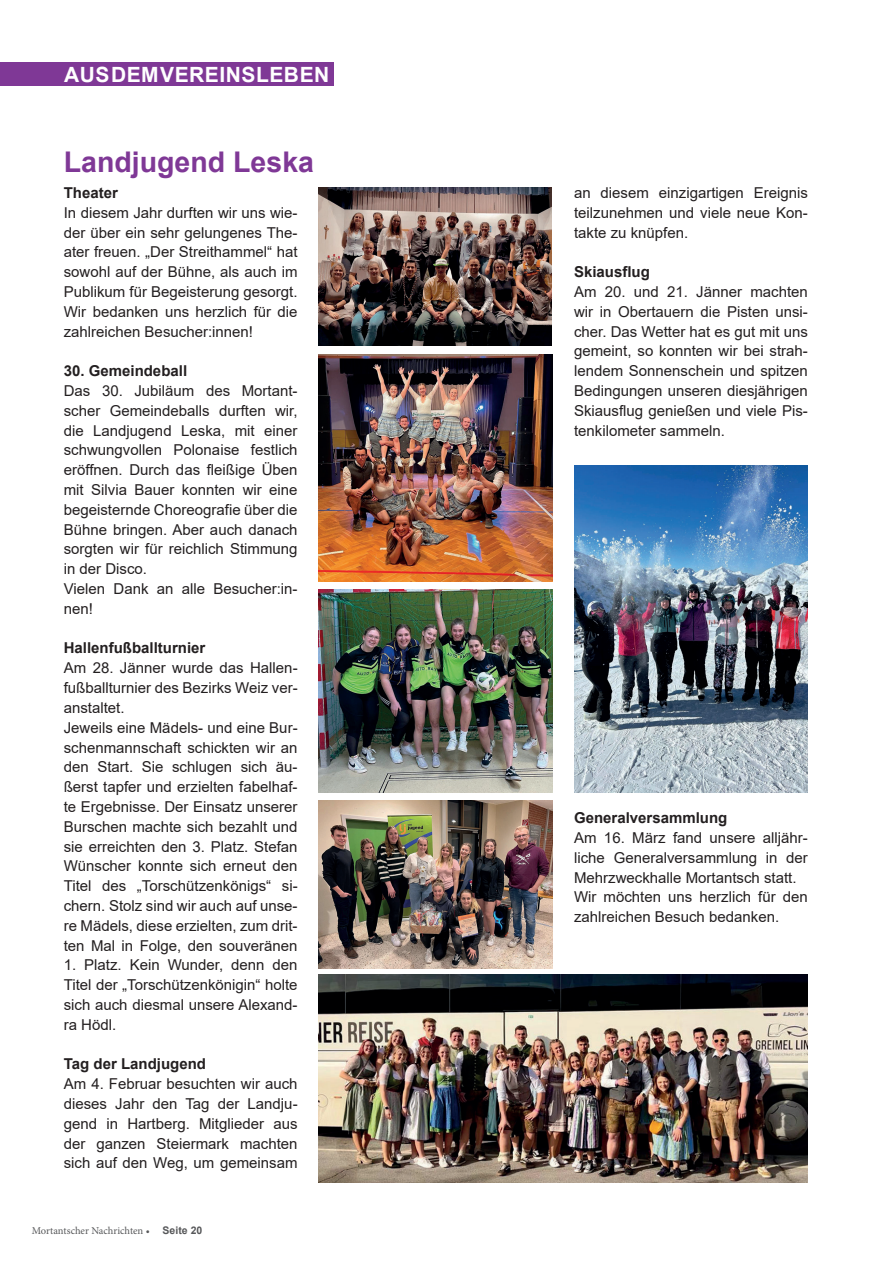
<style>
.page{position:relative;width:893px;height:1263px;background:#fff}
.page>*{position:absolute;margin:0;border:0;box-sizing:border-box;transform-origin:0 0}
.t1{font:700 28.5px "Arial";color:#7f3896}
.t2{font:700 21px "Arial";letter-spacing:.025em;color:#fff}
.t3{font:15px/19.8px "Arial";color:#231f20;text-align:justify}
.t4{font:700 15px "Arial";color:#231f20}
.t5{font:10.5px "Minion Pro";letter-spacing:-.005em;color:#57585a}
.s1{font-family:"Arial";font-weight:700}
</style>
<div class="page">
<div style="left:0;top:62px;width:334px;height:24px;background:#7f3896"></div>
<img style="left:319px;top:354px;width:234px;height:227px">
<img style="left:319px;top:187px;width:233px;height:159px">
<img style="left:319px;top:975px;width:488px;height:207px">
<img style="left:319px;top:589px;width:234px;height:203px">
<img style="left:319px;top:801px;width:234px;height:167px">
<img style="left:574px;top:465px;width:234px;height:327px">
<h2 class="t2" style="left:64px;top:60px;width:267px">AUS DEM VEREINSLEBEN</h2>
<h1 class="t1" style="left:64px;top:142px;width:252px">Landjugend Leska</h1>
<p class="t4" style="left:64px;top:182px;width:56px">Theater</p>
<p class="t3" style="left:64px;top:203px;width:235px">In diesem Jahr durften wir uns wie&shy;der über ein sehr gelungenes The&shy;ater freuen. „Der Streithammel“ hat sowohl auf der Bühne, als auch im Publikum für Begeisterung gesorgt.<br>Wir bedanken uns herzlich für die zahlreichen Besucher:innen!</p>
<p class="t4" style="left:64px;top:360px;width:125px">30. Gemeindeball</p>
<p class="t3" style="left:64px;top:381px;width:235px;text-align:left">Das 30. Jubiläum des Mortant&shy;scher Gemeindeballs durften wir, die Landjugend Leska, mit einer schwungvollen Polonaise festlich eröffnen. Durch das fleißige Üben mit Silvia Bauer konnten wir eine begeisternde Choreografie über die<br>Bühne bringen. Aber auch danach sorgten wir für reichlich Stimmung in der Disco.<br>Vielen Dank an alle Besucher:in&shy;nen!</p>
<p class="t4" style="left:64px;top:638px;width:143px">Hallenfußballturnier</p>
<p class="t3" style="left:64px;top:658px;width:235px;text-align:left">Am 28. Jänner wurde das Hallen&shy;fußballturnier des Bezirks Weiz ver&shy;anstaltet.<br>Jeweils eine Mädels- und eine Bur&shy;schenmannschaft schickten wir an den Start. Sie schlugen sich äu&shy;ßerst tapfer und erzielten fabelhaf&shy;te Ergebnisse. Der Einsatz unserer<br>Burschen machte sich bezahlt und sie erreichten den 3. Platz. Stefan<br>Wünscher konnte sich erneut den<br>Titel des „Torschützenkönigs“ si&shy;chern. Stolz sind wir auch auf unse&shy;re Mädels, diese erzielten, zum drit&shy;ten Mal in Folge, den souveränen</p>
<p class="t3" style="left:64px;top:955px;width:235px">1. Platz. Kein Wunder, denn den Titel der „Torschützenkönigin“ holte sich auch diesmal unsere Alexand&shy;ra Hödl.</p>
<p class="t4" style="left:64px;top:1053px;width:144px">Tag der Landjugend</p>
<p class="t3" style="left:64px;top:1074px;width:235px">Am 4. Februar besuchten wir auch dieses Jahr den Tag der Landju&shy;gend in Hartberg. Mitglieder aus der ganzen Steiermark machten sich auf den Weg, um gemeinsam</p>
<p class="t5" style="left:32px;top:1223px;width:172px">Mortantscher Nachrichten • <span class="s1">Seite 20</span></p>
<p class="t3" style="left:574px;top:183px;width:235px">an diesem einzigartigen Ereignis teilzunehmen und viele neue Kon&shy;takte zu knüpfen.</p>
<p class="t4" style="left:574px;top:261px;width:77px">Skiausflug</p>
<p class="t3" style="left:574px;top:282px;width:235px">Am 20. und 21. Jänner machten wir in Obertauern die Pisten unsi&shy;cher. Das Wetter hat es gut mit uns gemeint, so konnten wir bei strah&shy;lendem Sonnenschein und spitzen Bedingungen unseren diesjährigen Skiausflug genießen und viele Pis&shy;tenkilometer sammeln.</p>
<p class="t4" style="left:574px;top:807px;width:155px">Generalversammlung</p>
<p class="t3" style="left:574px;top:828px;width:235px;text-align:left">Am 16. März fand unsere alljähr&shy;liche Generalversammlung in der<br>Mehrzweckhalle Mortantsch statt.<br>Wir möchten uns herzlich für den zahlreichen Besuch bedanken.</p>
</div>
